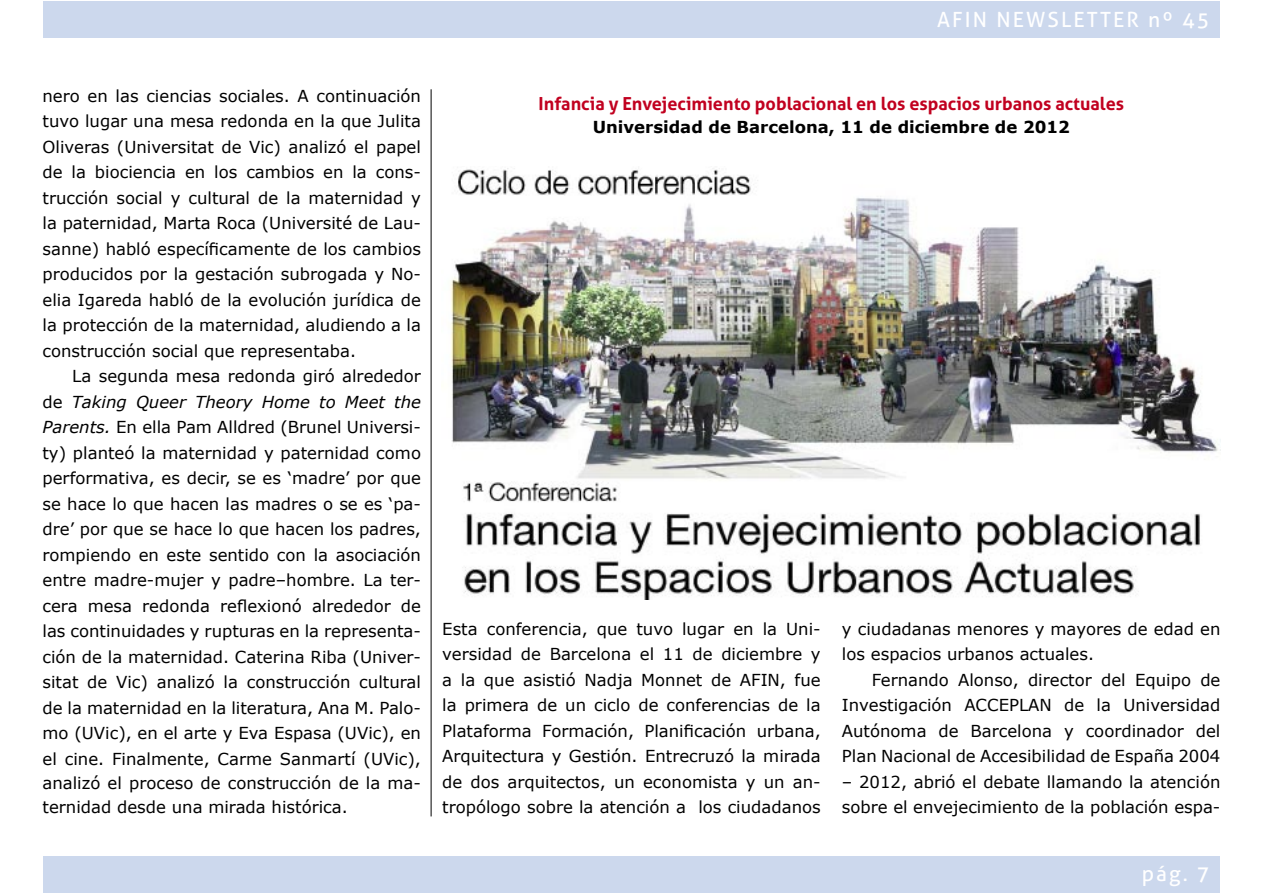
<style>
.page{position:relative;width:1263px;height:893px;background:#fff}
.page>*{position:absolute;margin:0;border:0;box-sizing:border-box;transform-origin:0 0}
.t1{font:21px "Aller";letter-spacing:.1em;color:#fff}
.t2{font:700 18px "Aller";color:#c1001f}
.t3{font:16.5px/25.5px "Verdana";color:#000;text-align:justify}
.t4{font:700 16.5px "Verdana";color:#000}
.s1{font-style:italic}
</style>
<div class="page">
<div style="left:43px;top:1px;width:1177px;height:37px;background:#ccd8ed"></div>
<div style="left:43px;top:856px;width:1177px;height:37px;background:#ccd8ed"></div>
<img style="left:450px;top:168px;width:769px;height:432px">
<hr style="left:431px;top:89px;width:1px;height:727px;background:#000">
<p class="t1" style="left:937px;top:7px;width:274px">AFIN NEWSLETTER nº 45</p>
<p class="t3" style="left:43px;top:83px;width:380px">nero en las ciencias sociales. A continuación tuvo lugar una mesa redonda en la que Julita Oliveras (Universitat de Vic) analizó el papel de la biociencia en los cambios en la cons&shy;trucción social y cultural de la maternidad y la paternidad, Marta Roca (Université de Lau&shy;sanne) habló específicamente de los cambios producidos por la gestación subrogada y No&shy;elia Igareda habló de la evolución jurídica de la protección de la maternidad, aludiendo a la construcción social que representaba.</p>
<p class="t3" style="left:43px;top:364px;width:380px;text-indent:30px">La segunda mesa redonda giró alrededor de <span class="s1">Taking Queer Theory Home to Meet the Parents.</span> En ella Pam Alldred (Brunel Universi&shy;ty) planteó la maternidad y paternidad como performativa, es decir, se es ‘madre’ por que se hace lo que hacen las madres o se es ‘pa&shy;dre’ por que se hace lo que hacen los padres, rompiendo en este sentido con la asociación entre madre-mujer y padre–hombre. La ter&shy;cera mesa redonda reflexionó alrededor de las continuidades y rupturas en la representa&shy;ción de la maternidad. Caterina Riba (Univer&shy;sitat de Vic) analizó la construcción cultural de la maternidad en la literatura, Ana M. Palo&shy;mo (UVic), en el arte y Eva Espasa (UVic), en el cine. Finalmente, Carme Sanmartí (UVic),</p>
<p class="t3" style="left:43px;top:771px;width:380px;line-height:24px">analizó el proceso de construcción de la ma&shy;ternidad desde una mirada histórica.</p>
<p class="t2" style="left:539px;top:93px;width:587px">Infancia y Envejecimiento poblacional en los espacios urbanos actuales</p>
<p class="t4" style="left:593px;top:116px;width:479px">Universidad de Barcelona, 11 de diciembre de 2012</p>
<p class="t3" style="left:442px;top:616px;width:380px">Esta conferencia, que tuvo lugar en la Uni&shy;versidad de Barcelona el 11 de diciembre y a la que asistió Nadja Monnet de AFIN, fue la primera de un ciclo de conferencias de la Plataforma Formación, Planificación urbana, Arquitectura y Gestión. Entrecruzó la mirada de dos arquitectos, un economista y un an&shy;tropólogo sobre la atención a los ciudadanos</p>
<p class="t3" style="left:842px;top:616px;width:380px">y ciudadanas menores y mayores de edad en los espacios urbanos actuales.</p>
<p class="t3" style="left:842px;top:667px;width:380px;text-indent:30px">Fernando Alonso, director del Equipo de Investigación ACCEPLAN de la Universidad Autónoma de Barcelona y coordinador del Plan Nacional de Accesibilidad de España 2004</p>
<p class="t3" style="left:842px;top:769px;width:380px">– 2012, abrió el debate llamando la atención sobre el envejecimiento de la población espa-</p>
<p class="t1" style="left:1142px;top:861px;width:69px">pág. 7</p>
</div>
